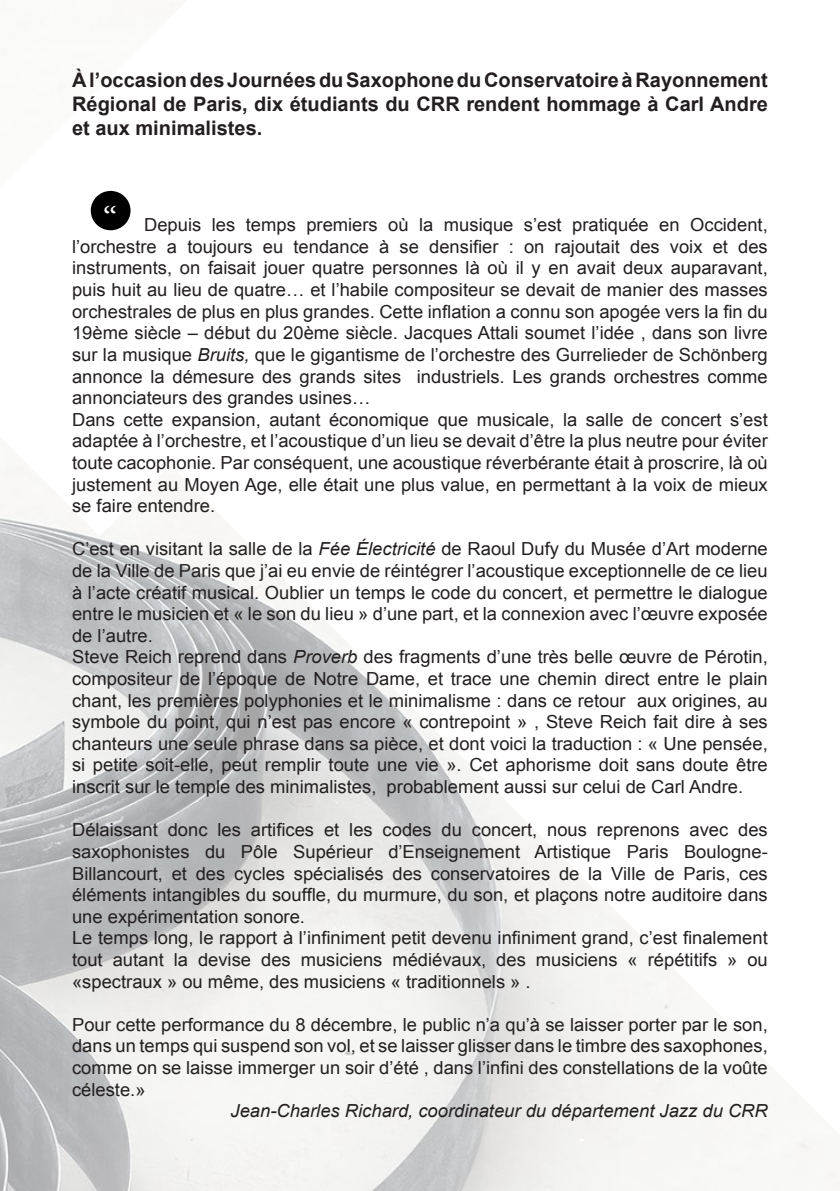
<style>
.page{position:relative;width:840px;height:1191px;background:#fff}
.page>*{position:absolute;margin:0;border:0;box-sizing:border-box;transform-origin:0 0}
.t1{font:34px "Minion Pro";color:#fff}
.t2{font:700 20px/24px "Arial";color:#231f20;text-align:justify}
.t3{font:18px/21.6px "Arial";color:#231f20;text-align:justify}
.t4{font:italic 18px "Arial";color:#231f20}
.s1{font-style:italic}
</style>
<div class="page">
<img style="left:0;top:536px;width:834px;height:655px">
<svg style="left:148px;top:536px;width:686px;height:598px"></svg>
<div style="left:91px;top:191px;width:39px;height:39px;background:#000;border-radius:50%"></div>
<p class="t2" style="left:72px;top:68px;width:697px">À l’occasion des Journées du Saxophone du Conservatoire à Rayonnement Régional de Paris, dix étudiants du CRR rendent hommage à Carl Andre et aux minimalistes.</p>
<p class="t1" style="left:103px;top:196px;width:15px">‘‘</p>
<p class="t3" style="left:72px;top:214px;width:696px;text-indent:72px">Depuis les temps premiers où la musique s’est pratiquée en Occident, l’orchestre a toujours eu tendance à se densifier : on rajoutait des voix et des instruments, on faisait jouer quatre personnes là où il y en avait deux auparavant, puis huit au lieu de quatre… et l’habile compositeur se devait de manier des masses orchestrales de plus en plus grandes. Cette inflation a connu son apogée vers la fin du 19ème siècle – début du 20ème siècle. Jacques Attali soumet l’idée , dans son livre sur la musique <span class="s1">Bruits,</span> que le gigantisme de l’orchestre des Gurrelieder de Schönberg annonce la démesure des grands sites industriels. Les grands orchestres comme annonciateurs des grandes usines…</p>
<p class="t3" style="left:72px;top:409px;width:696px">Dans cette expansion, autant économique que musicale, la salle de concert s’est adaptée à l’orchestre, et l’acoustique d’un lieu se devait d’être la plus neutre pour éviter toute cacophonie. Par conséquent, une acoustique réverbérante était à proscrire, là où justement au Moyen Age, elle était une plus value, en permettant à la voix de mieux se faire entendre.</p>
<p class="t3" style="left:72px;top:538px;width:697px">C’est en visitant la salle de la <span class="s1">Fée Électricité</span> de Raoul Dufy du Musée d’Art moderne de la Ville de Paris que j’ai eu envie de réintégrer l’acoustique exceptionnelle de ce lieu à l’acte créatif musical. Oublier un temps le code du concert, et permettre le dialogue entre le musicien et « le son du lieu » d’une part, et la connexion avec l’œuvre exposée de l’autre.</p>
<p class="t3" style="left:72px;top:646px;width:697px">Steve Reich reprend dans <span class="s1">Proverb</span> des fragments d’une très belle œuvre de Pérotin, compositeur de l’époque de Notre Dame, et trace une chemin direct entre le plain chant, les premières polyphonies et le minimalisme : dans ce retour aux origines, au symbole du point, qui n’est pas encore « contrepoint » , Steve Reich fait dire à ses chanteurs une seule phrase dans sa pièce, et dont voici la traduction : « Une pensée, si petite soit-elle, peut remplir toute une vie ». Cet aphorisme doit sans doute être inscrit sur le temple des minimalistes, probablement aussi sur celui de Carl Andre.</p>
<p class="t3" style="left:72px;top:819px;width:696px">Délaissant donc les artifices et les codes du concert, nous reprenons avec des saxophonistes du Pôle Supérieur d’Enseignement Artistique Paris Boulogne-Billancourt, et des cycles spécialisés des conservatoires de la Ville de Paris, ces éléments intangibles du souffle, du murmure, du son, et plaçons notre auditoire dans une expérimentation sonore.</p>
<p class="t3" style="left:72px;top:927px;width:696px">Le temps long, le rapport à l’infiniment petit devenu infiniment grand, c’est finalement tout autant la devise des musiciens médiévaux, des musiciens « répétitifs » ou «spectraux » ou même, des musiciens « traditionnels » .</p>
<p class="t3" style="left:72px;top:1013px;width:696px">Pour cette performance du 8 décembre, le public n’a qu’à se laisser porter par le son, dans un temps qui suspend son vol, et se laisser glisser dans le timbre des saxophones, comme on se laisse immerger un soir d’été , dans l’infini des constellations de la voûte céleste.»</p>
<p class="t4" style="left:230px;top:1099px;width:538px">Jean-Charles Richard, coordinateur du département Jazz du CRR</p>
</div>
